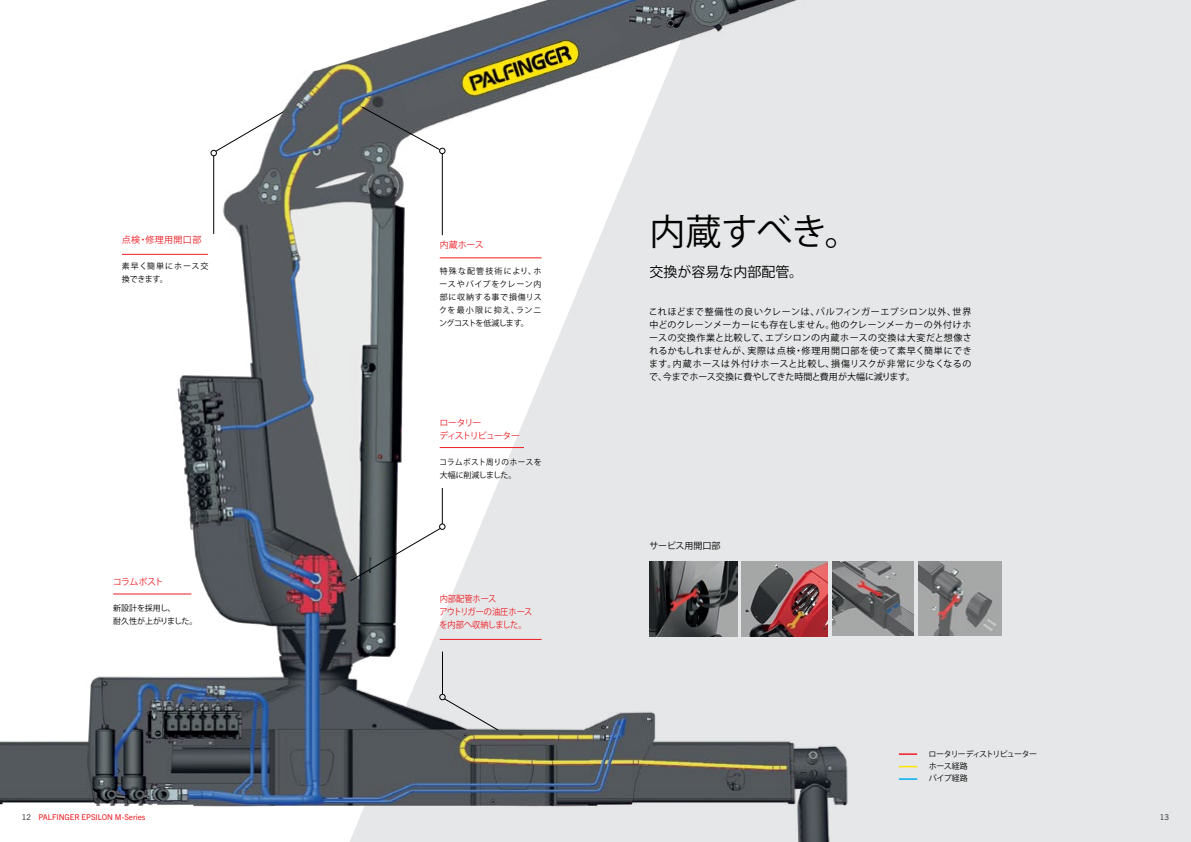
<style>
.page{position:relative;width:1191px;height:842px;background:#fff}
.page>*{position:absolute;margin:0;border:0;box-sizing:border-box;transform-origin:0 0}
.t1{font:36px "Koz Go Pr 6 N";letter-spacing:-.01em;color:#000}
.t2{font:14px "Koz Go Pr 6 N";color:#000}
.t3{font:9px/13px "Koz Go Pr 6 N";color:#000;text-align:justify}
.t4{font:9px/13px "Koz Go Pr 6 N";letter-spacing:-.01em;color:#ed1d24;scale:.91 1}
.t5{font:9px/13px "Koz Go Pr 6 N";letter-spacing:-.1em;color:#ed1d24}
.t6{font:9px "Koz Go Pr 6 N";letter-spacing:-.035em;color:#ed1d24}
.t7{font:9px "Koz Go Pr 6 N";letter-spacing:.04em;color:#ed1d24}
.t8{font:8px/13px "Koz Go Pr 6 N";color:#000}
.t9{font:8px "Trade Gothic Next LT Pro";color:#ed1d24}
.t10{font:8px/12px "Koz Go Pr 6 N";letter-spacing:-.07em;color:#000}
.t11{font:8px/13px "Koz Go Pr 6 N";color:#000;scale:.94 1}
.t12{font:8px/13px "Koz Go Pr 6 N";letter-spacing:.05em;color:#000}
.t13{font:8px "Trade Gothic Next LT Pro";color:#414042}
.s1{color:#414042}
</style>
<div class="page">
<img style="left:0;top:0;width:1191px;height:842px">
<hr style="left:442px;top:153px;width:1px;height:82px;background:#000">
<svg style="left:361px;top:106px;width:84px;height:48px"></svg>
<hr style="left:442px;top:488px;width:1px;height:36px;background:#000">
<svg style="left:349px;top:524px;width:96px;height:58px"></svg>
<hr style="left:440px;top:447px;width:84px;height:1px;background:#ed1d24">
<hr style="left:442px;top:652px;width:1px;height:42px;background:#000">
<svg style="left:439px;top:694px;width:60px;height:37px;background:#c6c8c9"></svg>
<p class="t7" style="left:122px;top:234px;width:81px">点検・修理用開口部</p>
<p class="t12" style="left:122px;top:259px;width:88px">素早く簡単にホース交換できます。</p>
<p class="t6" style="left:113px;top:576px;width:52px">コラムポスト</p>
<p class="t8" style="left:113px;top:602px;width:86px">新設計を採用し、<br>耐久性が上がりました。</p>
<p class="t6" style="left:440px;top:239px;width:46px">内蔵ホース</p>
<p class="t8" style="left:439px;top:264px;width:104px;text-align:justify">特殊な配管技術により、ホースやパイプをクレーン内部に収納する事で損傷リスクを最小限に抑え、ランニングコストを低減します。</p>
<p class="t5" style="left:439px;top:416px;width:82px">ロータリー<br>ディストリビューター</p>
<p class="t11" style="left:439px;top:455px;width:110px">コラムポスト周りのホースを大幅に削減しました。</p>
<p class="t4" style="left:439px;top:593px;width:104px">内部配管ホース<br>アウトリガーの油圧ホースを内部へ収納しました。</p>
<h1 class="t1" style="left:649px;top:212px;width:213px">内蔵すべき。</h1>
<h2 class="t2" style="left:649px;top:264px;width:155px">交換が容易な内部配管。</h2>
<p class="t3" style="left:649px;top:305px;width:325px">これほどまで整備性の良いクレーンは、パルフィンガーエプシロン以外、世界中どのクレーンメーカーにも存在しません。他のクレーンメーカーの外付けホースの交換作業と比較して、エプシロンの内蔵ホースの交換は大変だと想像されるかもしれませんが、実際は点検・修理用開口部を使って素早く簡単にできます。内蔵ホースは外付けホースと比較し、損傷リスクが非常に少なくなるので、今までホース交換に費やしてきた時間と費用が大幅に減ります。</p>
<p class="t3" style="left:649px;top:539px;width:73px">サービス用開口部</p>
<p class="t10" style="left:928px;top:748px;width:110px">ロータリーディストリビューターホース経路<br>パイプ経路</p>
<p class="t9" style="left:22px;top:812px;width:125px"><span class="s1">12</span> PALFINGER EPSILON M-Series</p>
<p class="t13" style="left:1160px;top:812px;width:11px">13</p>
</div>
